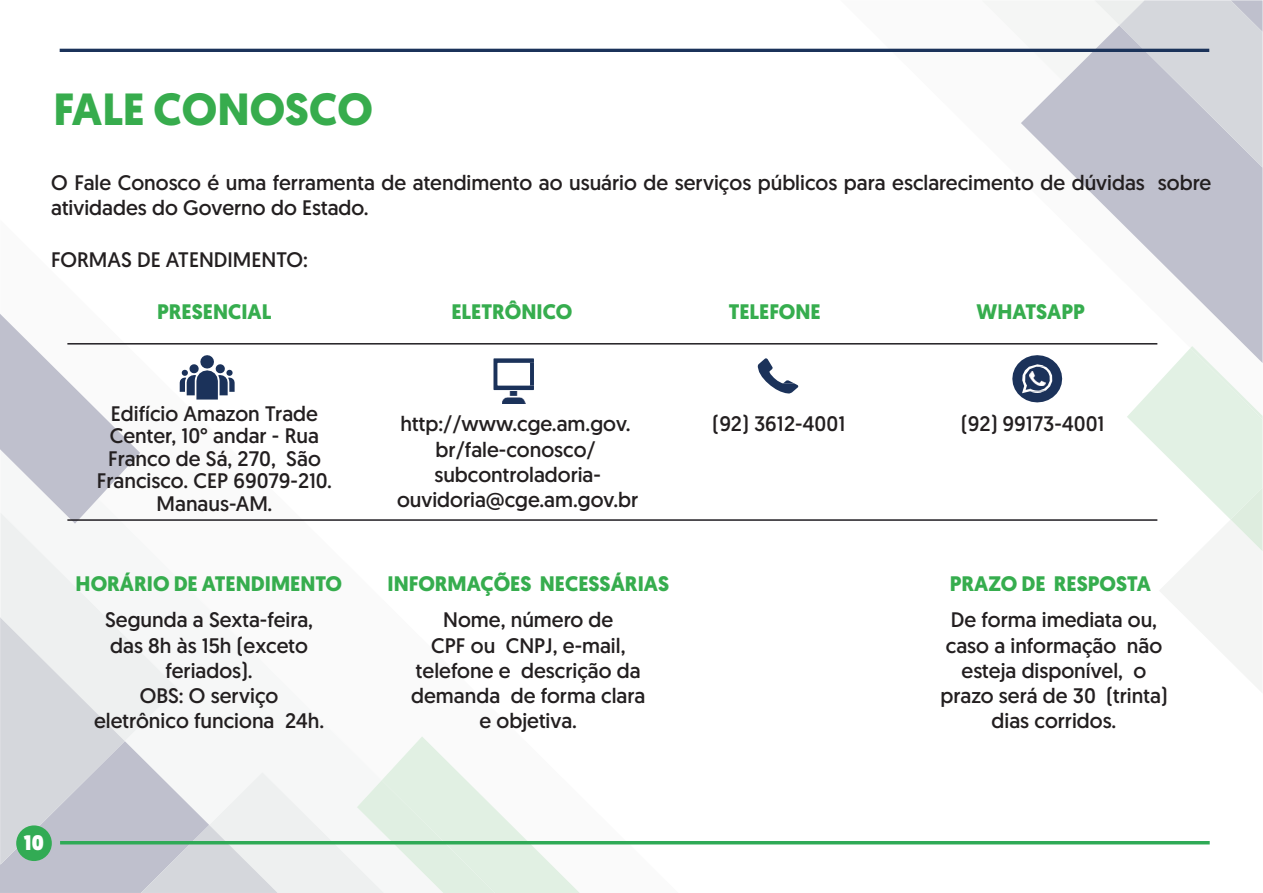
<style>
.page{position:relative;width:1263px;height:893px;background:#fff}
.page>*{position:absolute;margin:0;border:0;box-sizing:border-box;transform-origin:0 0}
.t1{font:700 45px "Geomanist";color:#37ac4d}
.t2{font:21px/25.2px "Geomanist";color:#231f20;text-align:center}
.t3{font:700 21px "Geomanist";color:#36ad4e}
.t4{font:900 21px "Geomanist";color:#fff}
</style>
<div class="page">
<svg style="left:1066px;top:168px;width:196px;height:178px;fill:#bfc0cd"></svg>
<svg style="left:1127px;top:346px;width:135px;height:346px"></svg>
<svg style="left:981px;top:0;width:281px;height:168px"></svg>
<hr style="left:60px;top:49px;width:1149px;height:2px;background:#1b335a">
<hr style="left:60px;top:842px;width:1150px;height:2px;background:#2faa56">
<hr style="left:67px;top:343px;width:1090px;height:2px;background:#171419">
<hr style="left:67px;top:519px;width:1090px;height:2px;background:#171419">
<svg style="left:758px;top:358px;width:40px;height:35px"></svg>
<svg style="left:1012px;top:355px;width:50px;height:47px"></svg>
<img style="left:1029px;top:372px;width:16px;height:14px">
<svg style="left:0;top:314px;width:580px;height:579px"></svg>
<h1 class="t1" style="left:53px;top:79px;width:321px">FALE CONOSCO</h1>
<p class="t2" style="left:51px;top:170px;width:1161px;text-align:left">O Fale Conosco é uma ferramenta de atendimento ao usuário de serviços públicos para esclarecimento de dúvidas sobre atividades do Governo do Estado.</p>
<p class="t2" style="left:51px;top:246px;width:258px">FORMAS DE ATENDIMENTO:</p>
<p class="t3" style="left:157px;top:297px;width:116px">PRESENCIAL</p>
<p class="t2" style="left:97px;top:402px;width:237px;line-height:22.5px">Edifício Amazon Trade<br>Center, 10° andar - Rua<br>Franco de Sá, 270, São<br>Francisco. CEP 69079-210.<br>Manaus-AM.</p>
<p class="t3" style="left:451px;top:297px;width:123px">ELETRÔNICO</p>
<p class="t3" style="left:729px;top:297px;width:94px">TELEFONE</p>
<p class="t3" style="left:976px;top:297px;width:110px">WHATSAPP</p>
<p class="t2" style="left:401px;top:411px;width:232px">http://www.cge.am.gov. br/fale-conosco/</p>
<p class="t2" style="left:713px;top:411px;width:134px">(92) 3612-4001</p>
<p class="t2" style="left:961px;top:411px;width:145px">(92) 99173-4001</p>
<p class="t2" style="left:397px;top:462px;width:243px">subcontroladoria&shy;ouvidoria@cge.am.gov.br</p>
<p class="t3" style="left:76px;top:570px;width:268px">HORÁRIO DE ATENDIMENTO</p>
<p class="t3" style="left:388px;top:570px;width:283px">INFORMAÇÕES NECESSÁRIAS</p>
<p class="t3" style="left:950px;top:570px;width:203px">PRAZO DE RESPOSTA</p>
<p class="t2" style="left:94px;top:607px;width:232px">Segunda a Sexta-feira, das 8h às 15h (exceto feriados).<br>OBS: O serviço eletrônico funciona 24h.</p>
<p class="t2" style="left:411px;top:607px;width:236px">Nome, número de<br>CPF ou CNPJ, e-mail, telefone e descrição da demanda de forma clara e objetiva.</p>
<p class="t2" style="left:940px;top:607px;width:229px">De forma imediata ou, caso a informação não esteja disponível, o prazo será de 30 (trinta) dias corridos.</p>
<p class="t4" style="left:24px;top:828px;width:22px">10</p>
</div>
